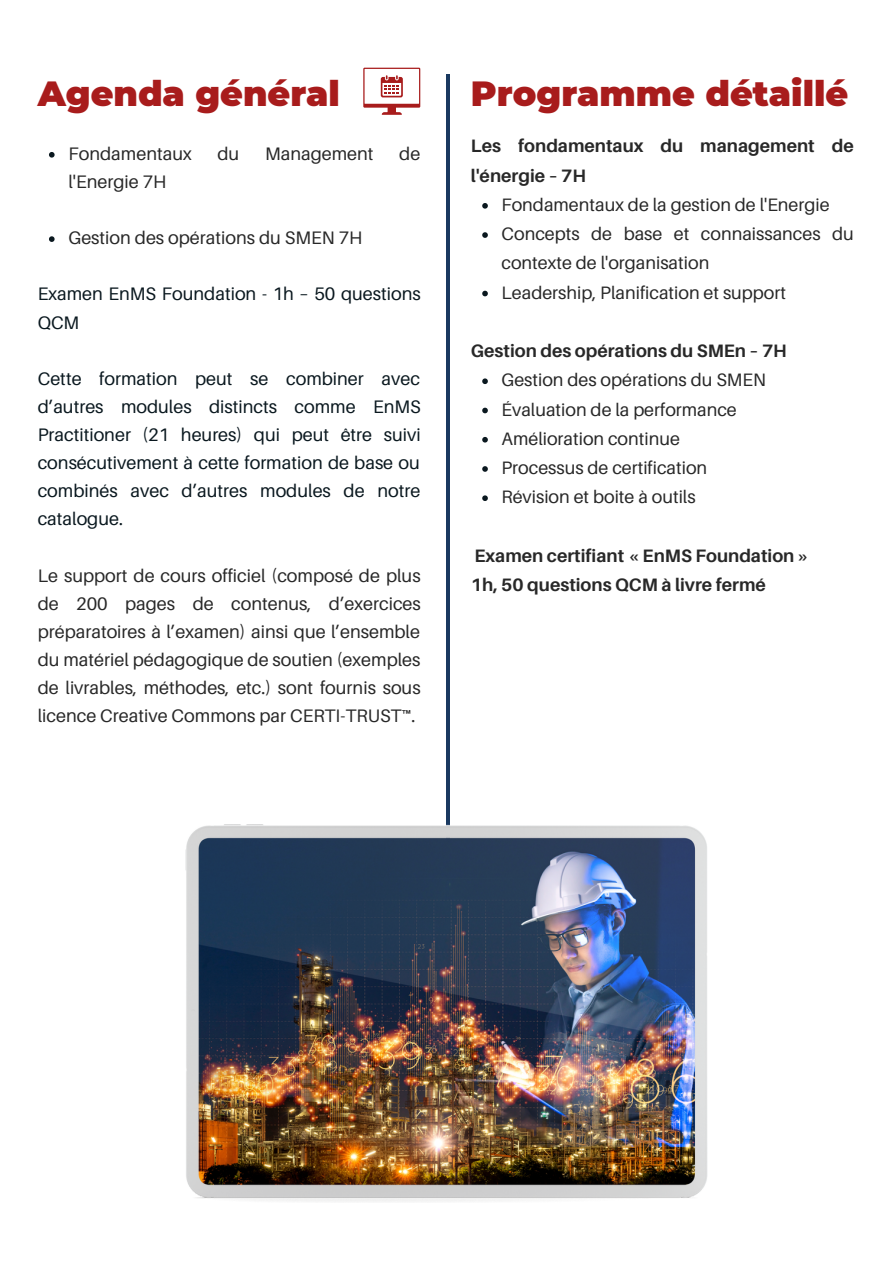
<style>
.page{position:relative;width:893px;height:1264px;background:#fff}
.page>*{position:absolute;margin:0;border:0;box-sizing:border-box;transform-origin:0 0}
.t1{font:900 34.95px "Montserrat";color:#a81c1c}
.t2{font:18.15px/28px "Aileron";color:#282828;text-align:justify}
.t3{font:18.15px/28px "Aileron";color:#0a181f}
.t4{font:18px/29.2px "Aileron";color:#282828}
.t5{font:700 18px/29.2px "Aileron";color:#282828}
</style>
<div class="page">
<hr style="left:446px;top:74px;width:4px;height:1109px;background:#1a3960">
<svg style="left:363px;top:68px;width:57px;height:47px"></svg>
<img style="left:185px;top:824px;width:522px;height:378px">
<svg style="left:49px;top:152px;width:6px;height:6px"></svg>
<svg style="left:49px;top:236px;width:6px;height:6px"></svg>
<svg style="left:482px;top:203px;width:6px;height:6px"></svg>
<svg style="left:482px;top:232px;width:6px;height:6px"></svg>
<svg style="left:482px;top:291px;width:6px;height:5px"></svg>
<svg style="left:482px;top:378px;width:6px;height:6px"></svg>
<svg style="left:482px;top:407px;width:6px;height:6px"></svg>
<svg style="left:482px;top:437px;width:6px;height:5px"></svg>
<svg style="left:482px;top:466px;width:6px;height:6px"></svg>
<svg style="left:482px;top:495px;width:6px;height:6px"></svg>
<p class="t1" style="left:38px;top:72px;width:304px">Agenda général</p>
<p class="t1" style="left:471px;top:72px;width:379px">Programme détaillé</p>
<p class="t2" style="left:68px;top:139px;width:125px">Fondamentaux</p>
<p class="t2" style="left:217px;top:139px;width:23px">du</p>
<p class="t2" style="left:265px;top:139px;width:110px">Management</p>
<p class="t2" style="left:399px;top:139px;width:23px">de</p>
<p class="t2" style="left:68px;top:167px;width:99px">l'Energie 7H</p>
<p class="t2" style="left:68px;top:223px;width:295px">Gestion des opérations du SMEN 7H</p>
<p class="t3" style="left:38px;top:280px;width:384px">Examen EnMS Foundation - 1h – 50 questions<br>QCM</p>
<p class="t3" style="left:38px;top:364px;width:384px;text-align:justify">Cette formation peut se combiner avec d’autres modules distincts comme EnMS Practitioner (21 heures) qui peut être suivi consécutivement à cette formation de base ou combinés avec d’autres modules de notre catalogue.</p>
<p class="t2" style="left:38px;top:561px;width:384px">Le support de cours officiel (composé de plus de 200 pages de contenus, d’exercices préparatoires à l’examen) ainsi que l’ensemble du matériel pédagogique de soutien (exemples de livrables, méthodes, etc.) sont fournis sous licence Creative Commons par CERTI-TRUST™.</p>
<p class="t5" style="left:471px;top:131px;width:384px">Les fondamentaux du management de l'énergie – 7H</p>
<p class="t4" style="left:501px;top:189px;width:329px">Fondamentaux de la gestion de l'Energie</p>
<p class="t4" style="left:501px;top:219px;width:354px">Concepts de base et connaissances du contexte de l'organisation</p>
<p class="t4" style="left:501px;top:277px;width:286px">Leadership, Planification et support</p>
<p class="t5" style="left:471px;top:336px;width:317px">Gestion des opérations du SMEn – 7H</p>
<p class="t4" style="left:501px;top:365px;width:266px">Gestion des opérations du SMEN</p>
<p class="t4" style="left:501px;top:394px;width:237px">Évaluation de la performance</p>
<p class="t4" style="left:501px;top:423px;width:180px">Amélioration continue</p>
<p class="t4" style="left:501px;top:453px;width:207px">Processus de certification</p>
<p class="t4" style="left:501px;top:482px;width:195px">Révision et boite à outils</p>
<p class="t5" style="left:474px;top:540px;width:336px">Examen certifiant « EnMS Foundation »</p>
<p class="t5" style="left:471px;top:569px;width:296px">1h, 50 questions QCM à livre fermé</p>
</div>
